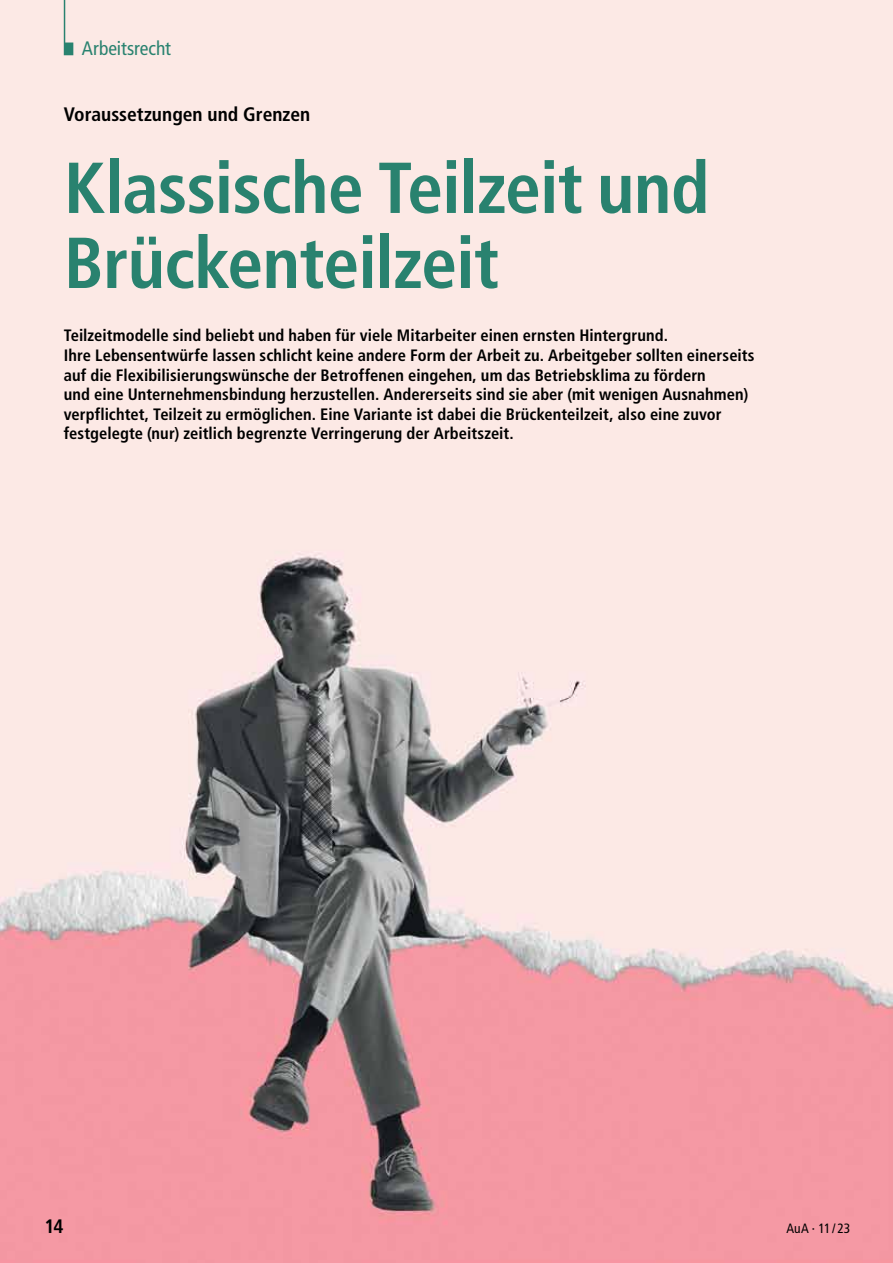
<style>
.page{position:relative;width:893px;height:1263px;background:#fff}
.page>*{position:absolute;margin:0;border:0;box-sizing:border-box;transform-origin:0 0}
.t1{font:700 condensed 72px/75px "Frutiger LT Std";letter-spacing:-.015em;color:#29826f}
.t2{font:700 condensed 19.5px "Frutiger LT Std";color:#000}
.t3{font:condensed 19.5px "Frutiger LT Std";letter-spacing:-.005em;color:#29826f}
.t4{font:700 condensed 16.5px/19.5px "Frutiger LT Std";letter-spacing:.005em;color:#000}
.t5{font:condensed 13.5px "Frutiger LT Std";letter-spacing:.005em;color:#000}
</style>
<div class="page">
<img style="left:0;top:0;width:893px;height:1263px">
<svg style="left:64px;top:0;width:9px;height:55px"></svg>
<p class="t3" style="left:82px;top:37px;width:91px">Arbeitsrecht</p>
<p class="t2" style="left:64px;top:103px;width:248px">Voraussetzungen und Grenzen</p>
<p class="t1" style="left:64px;top:151px;width:647px">Klassische Teilzeit und<br>Brückenteilzeit</p>
<p class="t4" style="left:64px;top:326px;width:692px">Teilzeitmodelle sind beliebt und haben für viele Mitarbeiter einen ernsten Hintergrund.<br>Ihre Lebensentwürfe lassen schlicht keine andere Form der Arbeit zu. Arbeitgeber sollten einerseits auf die Flexibilisierungswünsche der Betroffenen eingehen, um das Betriebsklima zu fördern<br>und eine Unternehmensbindung herzustellen. Andererseits sind sie aber (mit wenigen Ausnahmen) verpflichtet, Teilzeit zu ermöglichen. Eine Variante ist dabei die Brückenteilzeit, also eine zuvor festgelegte (nur) zeitlich begrenzte Verringerung der Arbeitszeit.</p>
<p class="t2" style="left:45px;top:1215px;width:21px">14</p>
<p class="t5" style="left:786px;top:1221px;width:66px">AuA · 11 / 23</p>
</div>
